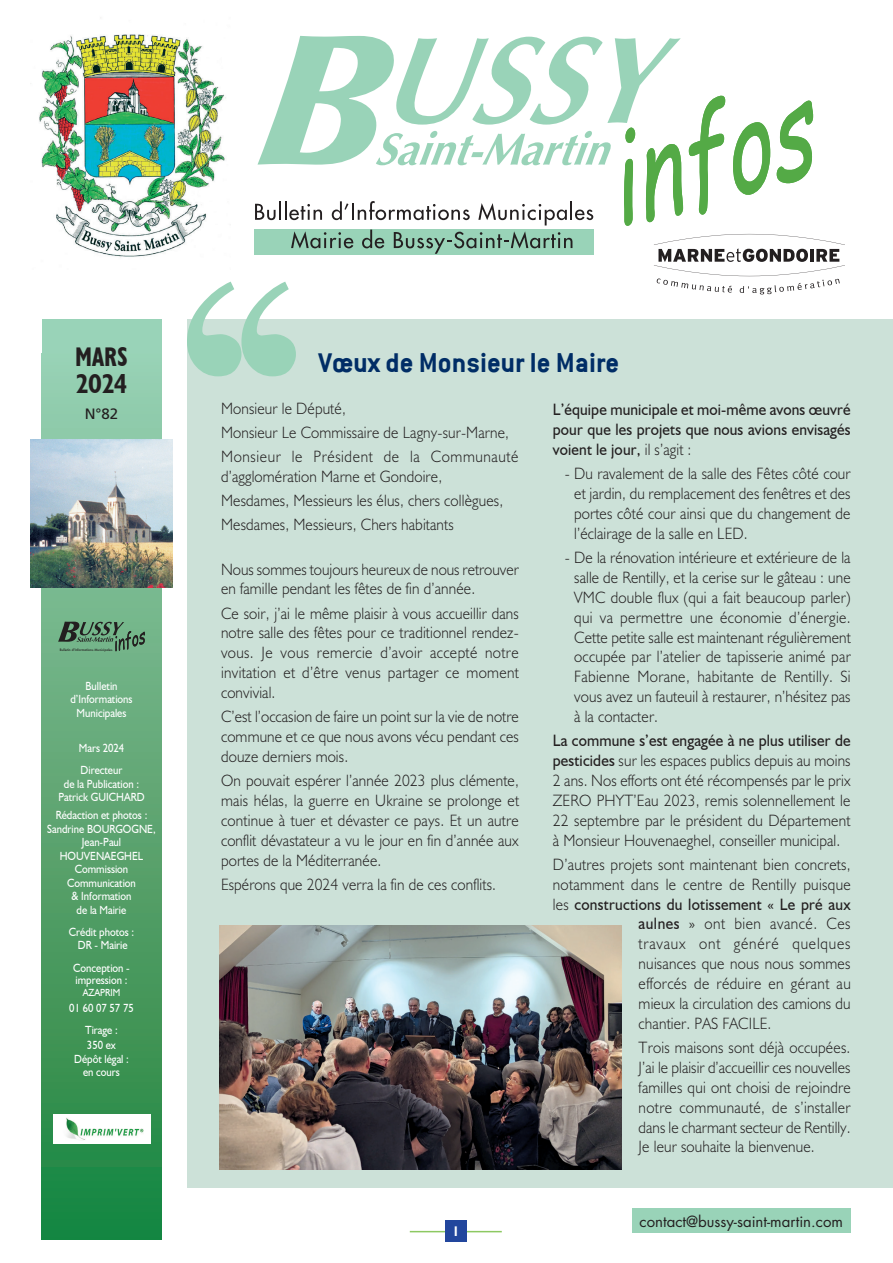
<style>
.page{position:relative;width:893px;height:1263px;background:#fff}
.page>*{position:absolute;margin:0;border:0;box-sizing:border-box;transform-origin:0 0}
.t1{font:700 30px "Conduit ITC";color:#002d66}
.t2{font:700 condensed 27px/27px "Humanist 521 BT";color:#231f20;scale:.9 1}
.t3{font:300 16.5px/20px "Humanist 521 BT";letter-spacing:.01em;color:#231f20;text-align:justify;scale:.93 1}
.t4{font:16.5px/20px "Humanist 521 BT";letter-spacing:.01em;color:#231f20;text-align:justify;scale:.93 1}
.t5{font:300 16.5px "Humanist 521 BT";letter-spacing:.035em;color:#231f20;scale:.93 1}
.t6{font:300 16.5px "Humanist 521 BT";letter-spacing:.05em;color:#231f20;scale:.93 1}
.t7{font:15px "Futura Std";color:#231f20}
.t8{font:15px "Frutiger LT Std";color:#231f20}
.t9{font:700 13.95px "Humanist 521 BT";color:#fff;scale:.9 1}
.t10{font:11.85px/13.5px "Humanist 521 BT";color:#fff;text-align:center;scale:.9 1}
.t11{font:10.35px "Humanist 521 BT";color:#fff;scale:.9 1}
.t12{font:500 3.3px "Futura";color:#231f20}
.s1{font-weight:300}
.s2{font-weight:400}
</style>
<div class="page">
<div style="left:187px;top:319px;width:706px;height:868px;background:#cce1d8"></div>
<div style="left:42px;top:319px;width:119px;height:920px;background:#99d3b8"></div>
<svg style="left:42px;top:404px;width:119px;height:835px;background:#51a069"></svg>
<div style="left:53px;top:1114px;width:97px;height:29px;background:#fff"></div>
<img style="left:66px;top:1118px;width:78px;height:22px">
<img style="left:31px;top:439px;width:141px;height:148px">
<svg style="left:58px;top:621px;width:87px;height:30px;background:#5e8d6d"></svg>
<img style="left:39px;top:17px;width:148px;height:241px">
<hr style="left:410px;top:1230px;width:92px;height:2px;background:#8dc962">
<div style="left:445px;top:1220px;width:21px;height:21px;background:#22469d"></div>
<div style="left:632px;top:1208px;width:218px;height:24px;background:#99d3b8"></div>
<svg style="left:187px;top:36px;width:658px;height:340px"></svg>
<img style="left:220px;top:925px;width:401px;height:244px">
<h2 class="t2" style="left:75px;top:343px;width:60px">MARS<br>2024</h2>
<p class="t8" style="left:85px;top:405px;width:35px">N°82</p>
<p class="t12" style="left:60px;top:647px;width:54px">Bulletin dʼInformations Municipales</p>
<p class="t10" style="left:70px;top:679px;width:71px">Bulletin d’Informations<br>Municipales</p>
<p class="t10" style="left:79px;top:737px;width:52px;line-height:22px;text-align:left">Mars 2024<br>Directeur</p>
<p class="t10" style="left:58px;top:777px;width:97px">de la Publication :<br>Patrick GUICHARD</p>
<p class="t10" style="left:47px;top:808px;width:122px">Rédaction et photos :<br>Sandrine BOURGOGNE,<br>Jean-Paul<br>HOUVENAEGHEL<br>Commission<br>Communication<br>&amp; Information<br>de la Mairie</p>
<p class="t10" style="left:69px;top:924px;width:74px">Crédit photos :<br>DR - Mairie</p>
<p class="t10" style="left:73px;top:961px;width:64px;line-height:12px;text-align:left">Conception - impression :</p>
<p class="t11" style="left:83px;top:985px;width:43px">AZAPRIM</p>
<p class="t10" style="left:69px;top:996px;width:73px;line-height:22.2px">01 60 07 57 75<br>Tirage :</p>
<p class="t10" style="left:74px;top:1038px;width:62px">350 ex<br>Dépôt légal : en cours</p>
<h1 class="t1" style="left:318px;top:345px;width:302px">Vœux de Monsieur le Maire</h1>
<p class="t3" style="left:221px;top:396px;width:321px;line-height:24.2px;text-align:left">Monsieur le Député,<br>Monsieur Le Commissaire de Lagny-sur-Marne,<br>Monsieur le Président de la Communauté</p>
<p class="t3" style="left:221px;top:464px;width:305px;line-height:24.2px;text-align:left">d’agglomération Marne et Gondoire,<br>Mesdames, Messieurs les élus, chers collègues,<br>Mesdames, Messieurs, Chers habitants</p>
<p class="t3" style="left:221px;top:558px;width:322px">Nous sommes toujours heureux de nous retrouver en famille pendant les fêtes de fin d’année.</p>
<p class="t3" style="left:221px;top:602px;width:322px">Ce soir, j’ai le même plaisir à vous accueillir dans notre salle des fêtes pour ce traditionnel rendez&shy;vous. Je vous remercie d’avoir accepté notre invitation et d’être venus partager ce moment convivial.</p>
<p class="t3" style="left:221px;top:706px;width:322px">C’est l’occasion de faire un point sur la vie de notre commune et ce que nous avons vécu pendant ces douze derniers mois.</p>
<p class="t3" style="left:221px;top:770px;width:322px">On pouvait espérer l’année 2023 plus clémente, mais hélas, la guerre en Ukraine se prolonge et continue à tuer et dévaster ce pays. Et un autre conflit dévastateur a vu le jour en fin d’année aux portes de la Méditerranée.</p>
<p class="t3" style="left:221px;top:874px;width:297px">Espérons que 2024 verra la fin de ces conflits.</p>
<p class="t9" style="left:452px;top:1222px;width:9px">1</p>
<p class="t4" style="left:553px;top:399px;width:322px">L’équipe municipale et moi-même avons œuvré pour que les projets que nous avions envisagés voient le jour, <span class="s1">il s’agit :</span></p>
<p class="t3" style="left:574px;top:463px;width:299px;text-indent:-9px">- Du ravalement de la salle des Fêtes côté cour et jardin, du remplacement des fenêtres et des portes côté cour ainsi que du changement de l’éclairage de la salle en LED.</p>
<p class="t3" style="left:574px;top:547px;width:299px;text-indent:-9px">- De la rénovation intérieure et extérieure de la salle de Rentilly, et la cerise sur le gâteau : une VMC double flux (qui a fait beaucoup parler) qui va permettre une économie d’énergie.<br>Cette petite salle est maintenant régulièrement occupée par l’atelier de tapisserie animé par Fabienne Morane, habitante de Rentilly. Si vous avez un fauteuil à restaurer, n’hésitez pas à la contacter.</p>
<p class="t3" style="left:553px;top:730px;width:322px"><span class="s2">La commune s’est engagée à ne plus utiliser de pesticides</span> sur les espaces publics depuis au moins 2 ans. Nos efforts ont été récompensés par le prix ZERO PHYT’Eau 2023, remis solennellement le 22 septembre par le président du Département à Monsieur Houvenaeghel, conseiller municipal.</p>
<p class="t3" style="left:553px;top:854px;width:322px">D’autres projets sont maintenant bien concrets,</p>
<p class="t3" style="left:553px;top:873px;width:322px">notamment dans le centre de Rentilly puisque</p>
<p class="t4" style="left:553px;top:893px;width:322px"><span class="s1">les</span> constructions du lotissement « Le pré aux</p>
<p class="t5" style="left:638px;top:913px;width:229px"><span class="s2">aulnes</span> » ont bien avancé. Ces</p>
<p class="t6" style="left:638px;top:933px;width:229px">travaux ont généré quelques</p>
<p class="t3" style="left:638px;top:953px;width:229px">nuisances que nous nous sommes</p>
<p class="t3" style="left:638px;top:973px;width:229px">efforcés de réduire en gérant au</p>
<p class="t3" style="left:638px;top:993px;width:229px">mieux la circulation des camions du</p>
<p class="t3" style="left:638px;top:1013px;width:144px">chantier. PAS FACILE.</p>
<p class="t3" style="left:638px;top:1037px;width:229px">Trois maisons sont déjà occupées.<br>J’ai le plaisir d’accueillir ces nouvelles familles qui ont choisi de rejoindre notre communauté, de s’installer dans le charmant secteur de Rentilly.<br>Je leur souhaite la bienvenue.</p>
<p class="t7" style="left:639px;top:1211px;width:205px">contact@bussy-saint-martin.com</p>
</div>
